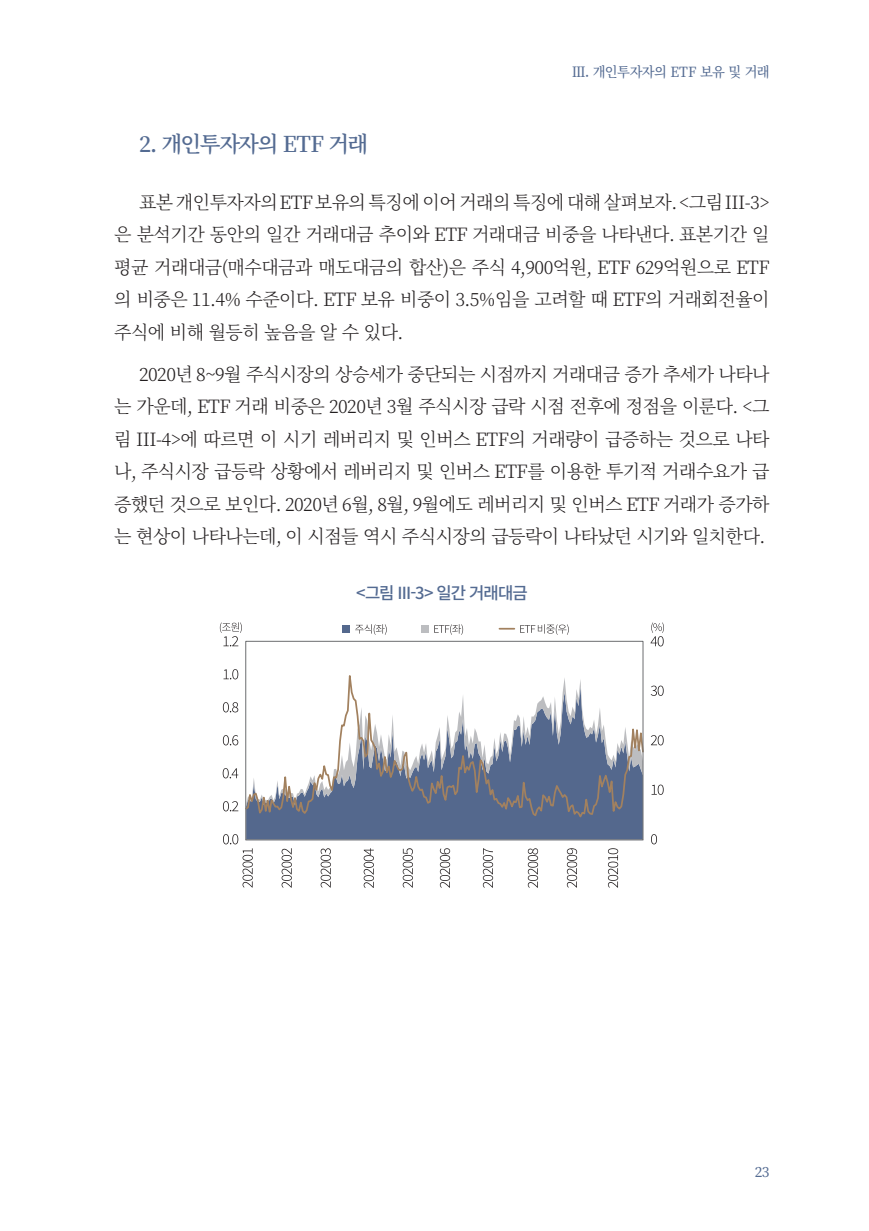
<style>
.page{position:relative;width:869px;height:1231px;background:#fff}
.page>*{position:absolute;margin:0;border:0;box-sizing:border-box;transform-origin:0 0}
.t1{font:600 21.88px "Noto Serif CJ Kkr";letter-spacing:-.06em;color:#546b92}
.t2{font:300 18.38px/32.4px "Noto Serif CJ Kkr";letter-spacing:-.03em;color:#231f20;text-align:justify}
.t3{font:500 16.62px "Noto Sans CJ Kkr";letter-spacing:-.05em;color:#546b92}
.t4{font:500 14px "Noto Serif CJ Kkr";letter-spacing:-.035em;color:#546b92;scale:.95 1}
.t5{font:500 14px "Noto Serif CJ Kkr";letter-spacing:-.035em;color:#546b92}
</style>
<div class="page">
<div style="left:247px;top:823px;width:394px;height:15px;background:#54688d"></div>
<svg style="left:247px;top:655px;width:397px;height:168px"></svg>
<div style="left:342px;top:625px;width:8px;height:7px;background:#54688d"></div>
<div style="left:421px;top:625px;width:8px;height:7px;background:#bcbdc0"></div>
<svg style="left:499px;top:627px;width:15px;height:2px"></svg>
<div style="left:245px;top:640px;width:398px;height:200px;border:1px solid #6c6d70"></div>
<svg style="left:651px;top:834px;width:5px;height:10px"></svg>
<svg style="left:652px;top:784px;width:11px;height:10px"></svg>
<svg style="left:651px;top:735px;width:12px;height:10px"></svg>
<svg style="left:650px;top:685px;width:13px;height:10px"></svg>
<svg style="left:223px;top:801px;width:15px;height:10px"></svg>
<svg style="left:222px;top:768px;width:16px;height:10px"></svg>
<svg style="left:223px;top:735px;width:15px;height:10px"></svg>
<svg style="left:223px;top:702px;width:15px;height:10px"></svg>
<svg style="left:223px;top:669px;width:15px;height:10px"></svg>
<svg style="left:223px;top:834px;width:30px;height:53px"></svg>
<svg style="left:281px;top:848px;width:11px;height:39px"></svg>
<svg style="left:320px;top:848px;width:11px;height:39px"></svg>
<svg style="left:363px;top:848px;width:11px;height:39px"></svg>
<svg style="left:402px;top:848px;width:11px;height:39px"></svg>
<svg style="left:439px;top:848px;width:11px;height:39px"></svg>
<svg style="left:482px;top:848px;width:11px;height:39px"></svg>
<svg style="left:527px;top:848px;width:11px;height:39px"></svg>
<svg style="left:566px;top:848px;width:11px;height:39px"></svg>
<svg style="left:607px;top:848px;width:11px;height:39px"></svg>
<svg style="left:355px;top:624px;width:31px;height:10px"></svg>
<svg style="left:434px;top:624px;width:29px;height:10px"></svg>
<svg style="left:520px;top:624px;width:48px;height:10px"></svg>
<svg style="left:220px;top:622px;width:22px;height:24px"></svg>
<svg style="left:650px;top:622px;width:13px;height:24px"></svg>
<p class="t4" style="left:571px;top:64px;width:209px">Ⅲ. 개인투자자의 ETF 보유 및 거래</p>
<p class="t1" style="left:139px;top:131px;width:230px">2. 개인투자자의 ETF 거래</p>
<p class="t2" style="left:114px;top:186px;width:656px;text-indent:25px">표본 개인투자자의 ETF 보유의 특징에 이어 거래의 특징에 대해 살펴보자. &lt;그림 III-3&gt; 은 분석기간 동안의 일간 거래대금 추이와 ETF 거래대금 비중을 나타낸다. 표본기간 일 평균 거래대금(매수대금과 매도대금의 합산)은 주식 4,900억원, ETF 629억원으로 ETF 의 비중은 11.4% 수준이다. ETF 보유 비중이 3.5%임을 고려할 때 ETF의 거래회전율이 주식에 비해 월등히 높음을 알 수 있다.</p>
<p class="t2" style="left:114px;top:358px;width:656px;text-indent:25px">2020년 8~9월 주식시장의 상승세가 중단되는 시점까지 거래대금 증가 추세가 나타나 는 가운데, ETF 거래 비중은 2020년 3월 주식시장 급락 시점 전후에 정점을 이룬다. &lt;그 림 III-4&gt;에 따르면 이 시기 레버리지 및 인버스 ETF의 거래량이 급증하는 것으로 나타 나, 주식시장 급등락 상황에서 레버리지 및 인버스 ETF를 이용한 투기적 거래수요가 급 증했던 것으로 보인다. 2020년 6월, 8월, 9월에도 레버리지 및 인버스 ETF 거래가 증가하 는 현상이 나타나는데, 이 시점들 역시 주식시장의 급등락이 나타났던 시기와 일치한다.</p>
<p class="t3" style="left:356px;top:583px;width:173px">&lt;그림 III-3&gt; 일간 거래대금</p>
<p class="t5" style="left:754px;top:1163px;width:16px">23</p>
</div>
